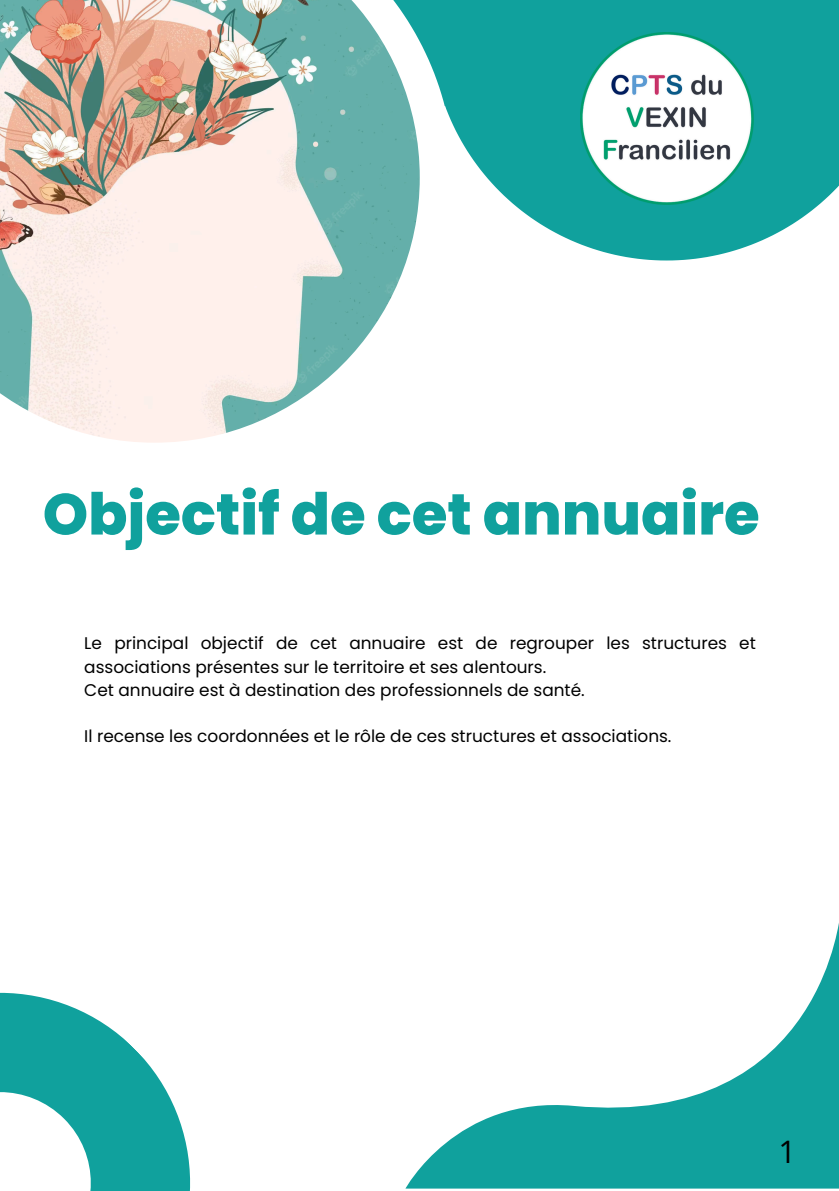
<style>
.page{position:relative;width:839px;height:1191px;background:#fff}
.page>*{position:absolute;margin:0;border:0;box-sizing:border-box;transform-origin:0 0}
.t1{font:800 57.8px "Poppins";color:#10a19d}
.t2{font:31px "Open Sans";color:#000}
.t3{font:17px/23.2px "Poppins";color:#000}
</style>
<div class="page">
<svg style="left:454px;top:0;width:384px;height:260px;fill:#10a19d"></svg>
<svg style="left:420px;top:0;width:34px;height:127px;fill:#10a19d"></svg>
<img style="left:0;top:0;width:420px;height:443px">
<svg style="left:405px;top:928px;width:433px;height:261px"></svg>
<svg style="left:0;top:992px;width:191px;height:199px;fill:#10a19d"></svg>
<img style="left:580px;top:32px;width:173px;height:173px">
<p class="t1" style="left:43px;top:474px;width:718px">Objectif de cet annuaire</p>
<p class="t3" style="left:84px;top:632px;width:673px">Le principal objectif de cet annuaire est de regrouper les structures et associations présentes sur le territoire et ses alentours.</p>
<p class="t3" style="left:84px;top:678px;width:502px">Cet annuaire est à destination des professionnels de santé.</p>
<p class="t3" style="left:84px;top:725px;width:588px">Il recense les coordonnées et le rôle de ces structures et associations.</p>
<h1 class="t2" style="left:778px;top:1130px;width:19px">1</h1>
</div>
